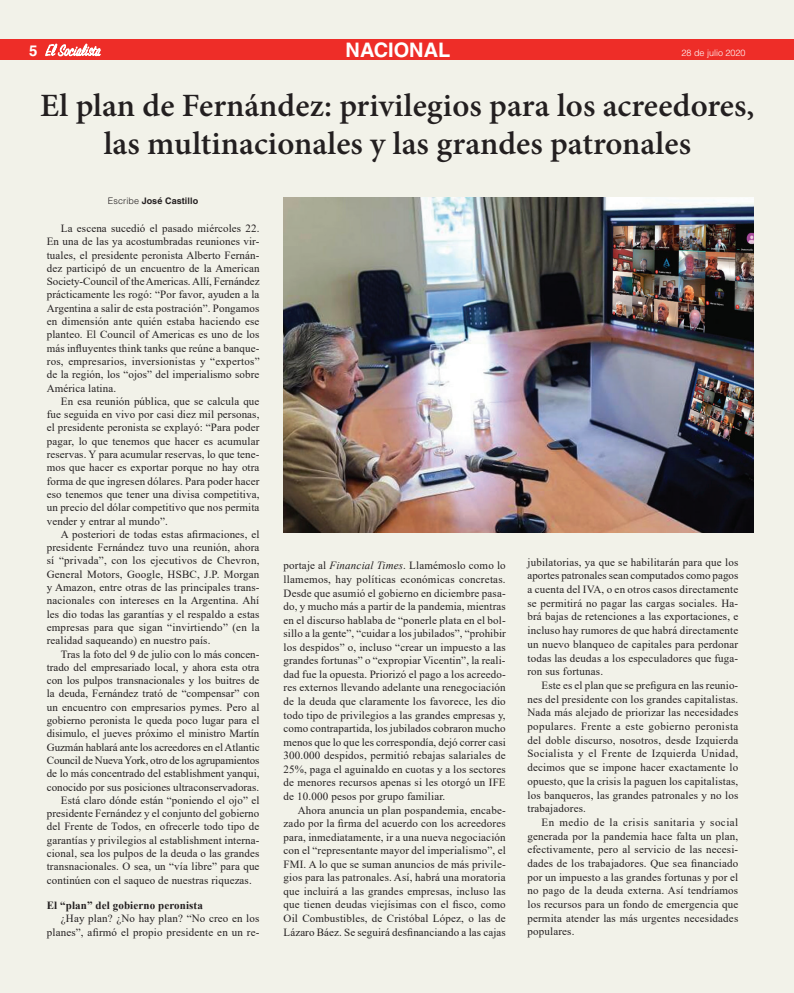
<style>
.page{position:relative;width:794px;height:993px;background:#fff}
.page>*{position:absolute;margin:0;border:0;box-sizing:border-box;transform-origin:0 0}
.t1{font:700 32px/38.4px "Adobe Hebrew";color:#231f20;text-align:center}
.t2{font:700 20px "Helvetica LT Std";color:#fff}
.t3{font:700 15px "Helvetica LT Std";color:#fff}
.t4{font:11px/13.3px "Times New Roman";letter-spacing:.01em;color:#231f20;text-align:justify}
.t5{font:11px "Times New Roman";letter-spacing:-.01em;color:#231f20}
.t6{font:700 11px "Times New Roman";letter-spacing:.01em;color:#231f20}
.t7{font:700 9px "Helvetica LT Std";letter-spacing:.01em;color:#231f20}
.t8{font:300 9px "Helvetica LT Std";color:#fff}
.s1{font-weight:300}
.s2{font-style:italic}
</style>
<div class="page">
<div style="left:0;top:0;width:794px;height:992px;background:#f2f2e9"></div>
<div style="left:1px;top:40px;width:793px;height:20px;background:#ee2d28"></div>
<svg style="left:45px;top:43px;width:56px;height:14px"></svg>
<img style="left:283px;top:198px;width:470px;height:334px">
<h2 class="t2" style="left:345px;top:38px;width:106px">NACIONAL</h2>
<h3 class="t3" style="left:29px;top:41px;width:10px">5</h3>
<p class="t8" style="left:681px;top:47px;width:66px">28 de julio 2020</p>
<h1 class="t1" style="left:40px;top:87px;width:715px">El plan de Fernández: privilegios para los acreedores, las multinacionales y las grandes patronales</h1>
<p class="t7" style="left:108px;top:195px;width:92px"><span class="s1">Escribe</span> José Castillo</p>
<p class="t4" style="left:47px;top:221px;width:214px;text-indent:14px">La escena sucedió el pasado miércoles 22.<br>En una de las ya acostumbradas reuniones vir&shy;tuales, el presidente peronista Alberto Fernán&shy;dez participó de un encuentro de la American Society-Council of the Americas. Allí, Fernández prácticamente les rogó: “Por favor, ayuden a la Argentina a salir de esta postración”. Pongamos en dimensión ante quién estaba haciendo ese planteo. El Council of Americas es uno de los más influyentes think tanks que reúne a banque&shy;ros, empresarios, inversionistas y “expertos” de la región, los “ojos” del imperialismo sobre América latina.</p>
<p class="t4" style="left:47px;top:394px;width:214px;text-indent:14px">En esa reunión pública, que se calcula que fue seguida en vivo por casi diez mil personas, el presidente peronista se explayó: “Para poder pagar, lo que tenemos que hacer es acumular reservas. Y para acumular reservas, lo que tene&shy;mos que hacer es exportar porque no hay otra forma de que ingresen dólares. Para poder hacer eso tenemos que tener una divisa competitiva, un precio del dólar competitivo que nos permita vender y entrar al mundo”.</p>
<p class="t4" style="left:47px;top:527px;width:214px;text-indent:14px">A posteriori de todas estas afirmaciones, el presidente Fernández tuvo una reunión, ahora sí “privada”, con los ejecutivos de Chevron, General Motors, Google, HSBC, J.P. Morgan y Amazon, entre otras de las principales trans&shy;nacionales con intereses en la Argentina. Ahí les dio todas las garantías y el respaldo a estas empresas para que sigan “invirtiendo” (en la realidad saqueando) en nuestro país.</p>
<p class="t4" style="left:61px;top:646px;width:200px">Tras la foto del 9 de julio con lo más concen-</p>
<p class="t4" style="left:47px;top:660px;width:214px">trado del empresariado local, y ahora esta otra</p>
<p class="t4" style="left:47px;top:673px;width:214px">con los pulpos transnacionales y los buitres de</p>
<p class="t4" style="left:47px;top:686px;width:214px">la deuda, Fernández trató de “compensar” con</p>
<p class="t4" style="left:47px;top:699px;width:214px">un encuentro con empresarios pymes. Pero al</p>
<p class="t4" style="left:47px;top:713px;width:214px">gobierno peronista le queda poco lugar para el</p>
<p class="t4" style="left:47px;top:726px;width:214px">disimulo, el jueves próximo el ministro Martín</p>
<p class="t4" style="left:47px;top:739px;width:214px">Guzmán hablará ante los acreedores en el Atlantic</p>
<p class="t5" style="left:47px;top:752px;width:214px">Council de Nueva York, otro de los agrupamientos</p>
<p class="t4" style="left:47px;top:766px;width:214px">de lo más concentrado del establishment yanqui,</p>
<p class="t4" style="left:47px;top:779px;width:214px">conocido por sus posiciones ultraconservadoras.</p>
<p class="t4" style="left:61px;top:792px;width:200px">Está claro dónde están “poniendo el ojo” el</p>
<p class="t4" style="left:47px;top:806px;width:214px">presidente Fernández y el conjunto del gobierno</p>
<p class="t4" style="left:47px;top:819px;width:214px">del Frente de Todos, en ofrecerle todo tipo de</p>
<p class="t4" style="left:47px;top:832px;width:214px">garantías y privilegios al establishment interna-</p>
<p class="t4" style="left:47px;top:846px;width:214px">cional, sea los pulpos de la deuda o las grandes</p>
<p class="t4" style="left:47px;top:859px;width:214px">transnacionales. O sea, un “vía libre” para que</p>
<p class="t4" style="left:47px;top:872px;width:206px">continúen con el saqueo de nuestras riquezas.</p>
<p class="t6" style="left:47px;top:897px;width:158px">El “plan” del gobierno peronista</p>
<p class="t4" style="left:47px;top:911px;width:214px;text-align:right">¿Hay plan? ¿No hay plan? “No creo en los planes”, afirmó el propio presidente en un re-</p>
<p class="t4" style="left:283px;top:558px;width:224px;line-height:13.6px">portaje al <span class="s2">Financial Times</span>. Llamémoslo como lo llamemos, hay políticas económicas concretas.<br>Desde que asumió el gobierno en diciembre pasa&shy;do, y mucho más a partir de la pandemia, mientras en el discurso hablaba de “ponerle plata en el bol&shy;sillo a la gente”, “cuidar a los jubilados”, “prohibir los despidos” o, incluso “crear un impuesto a las grandes fortunas” o “expropiar Vicentin”, la reali&shy;dad fue la opuesta. Priorizó el pago a los acreedo&shy;res externos llevando adelante una renegociación de la deuda que claramente los favorece, les dio todo tipo de privilegios a las grandes empresas y, como contrapartida, los jubilados cobraron mucho menos que lo que les correspondía, dejó correr casi 300.000 despidos, permitió rebajas salariales de 25%, paga el aguinaldo en cuotas y a los sectores de menores recursos apenas si les otorgó un IFE de 10.000 pesos por grupo familiar.</p>
<p class="t4" style="left:283px;top:802px;width:224px;line-height:13.6px;text-indent:14px">Ahora anuncia un plan pospandemia, encabe&shy;zado por la firma del acuerdo con los acreedores para, inmediatamente, ir a una nueva negociación con el “representante mayor del imperialismo”, el FMI. A lo que se suman anuncios de más privile&shy;gios para las patronales. Así, habrá una moratoria que incluirá a las grandes empresas, incluso las que tienen deudas viejísimas con el fisco, como Oil Combustibles, de Cristóbal López, o las de Lázaro Báez. Se seguirá desfinanciando a las cajas</p>
<p class="t4" style="left:527px;top:554px;width:212px;line-height:13.7px">jubilatorias, ya que se habilitarán para que los aportes patronales sean computados como pagos a cuenta del IVA, o en otros casos directamente se permitirá no pagar las cargas sociales. Ha&shy;brá bajas de retenciones a las exportaciones, e incluso hay rumores de que habrá directamente un nuevo blanqueo de capitales para perdonar todas las deudas a los especuladores que fuga&shy;ron sus fortunas.</p>
<p class="t4" style="left:527px;top:677px;width:212px;line-height:13.7px;text-indent:14px">Este es el plan que se prefigura en las reunio&shy;nes del presidente con los grandes capitalistas.<br>Nada más alejado de priorizar las necesidades populares. Frente a este gobierno peronista del doble discurso, nosotros, desde Izquierda Socialista y el Frente de Izquierda Unidad, decimos que se impone hacer exactamente lo opuesto, que la crisis la paguen los capitalistas, los banqueros, las grandes patronales y no los trabajadores.</p>
<p class="t4" style="left:527px;top:814px;width:212px;line-height:13.7px;text-indent:14px">En medio de la crisis sanitaria y social generada por la pandemia hace falta un plan, efectivamente, pero al servicio de las necesi&shy;dades de los trabajadores. Que sea financiado por un impuesto a las grandes fortunas y por el no pago de la deuda externa. Así tendríamos los recursos para un fondo de emergencia que permita atender las más urgentes necesidades populares.</p>
</div>
